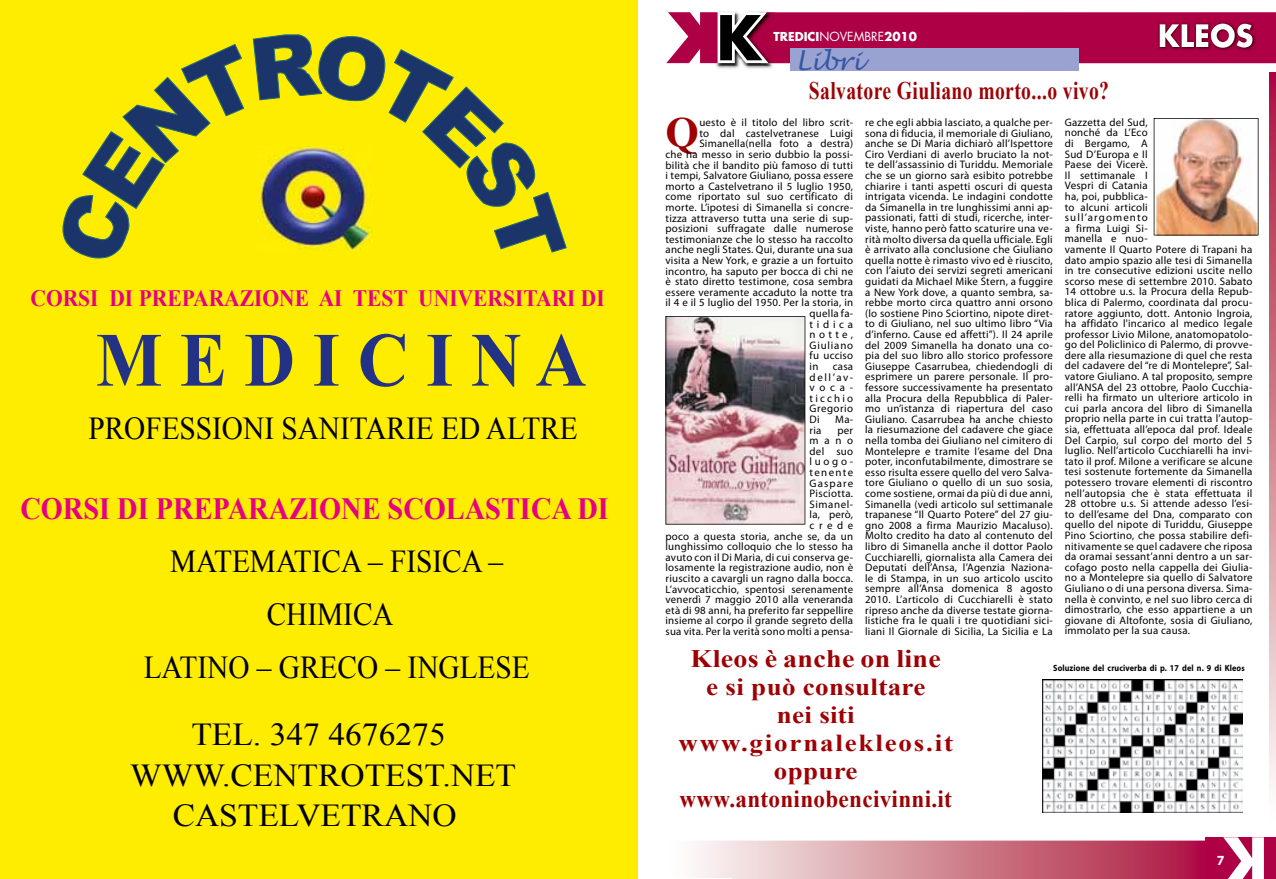
<style>
.page{position:relative;width:1276px;height:879px;background:#fff}
.page>*{position:absolute;margin:0;border:0;box-sizing:border-box;transform-origin:0 0}
.t1{font:700 76.6px "Times New Roman";color:#243285;scale:.92 1}
.t2{font:700 42.9px "Times New Roman";color:#9f0004}
.t3{font:31.9px/53.2px "Times New Roman";color:#000;text-align:center;scale:.92 1}
.t4{font:31.9px/40.4px "Times New Roman";color:#000;text-align:center;scale:1.05 1}
.t5{font:700 30.9px "Times New Roman";color:#e50084;scale:.92 1}
.t6{font:700 25.2px "Times New Roman";letter-spacing:.02em;color:#9f0004;scale:.78 1}
.t7{font:700 25.2px "Times New Roman";letter-spacing:.02em;color:#9f0004;scale:1.11 1}
.t8{font:italic 25px "Lucida Handwriting";color:#3457a5}
.t9{font:700 24.3px/28px "Times New Roman";letter-spacing:.01em;color:#9f0004;text-align:center;scale:1.11 1}
.t10{font:700 23.4px "Times New Roman";color:#e50084;scale:.92 1}
.t11{font:700 14px "Myriad Pro";color:#fff}
.t12{font:700 12px "Futura";color:#fff}
.t13{font:10.9px/10.6px "Myriad Pro";letter-spacing:.02em;color:#000;text-align:justify}
.t14{font:10.9px "Myriad Pro";letter-spacing:.075em;color:#000}
.t15{font:700 9px "Myriad Pro";letter-spacing:.015em;color:#000;scale:.9 1}
.s1{font-weight:400;font-size:12.2px}
.s2{font-size:8.5px}
</style>
<div class="page">
<img style="left:714px;top:11px;width:61px;height:58px">
<div style="left:1205px;top:837px;width:71px;height:42px;background:#ad0045"></div>
<svg style="left:1223px;top:837px;width:41px;height:42px"></svg>
<svg style="left:666px;top:12px;width:610px;height:51px;background:#ab1c55"></svg>
<svg style="left:1269px;top:72px;width:7px;height:716px;background:#d18493"></svg>
<svg style="left:695px;top:840px;width:510px;height:39px;background:#d28695"></svg>
<hr style="left:667px;top:878px;width:65px;height:1px;background:#fffefe">
<div style="left:789px;top:48px;width:289px;height:23px;background:#99a2d1"></div>
<div style="left:0;top:0;width:638px;height:879px;background:#ffed00"></div>
<svg style="left:62px;top:34px;width:505px;height:224px;background:#c6c11a"></svg>
<img style="left:258px;top:147px;width:113px;height:104px">
<img style="left:665px;top:316px;width:140px;height:208px">
<img style="left:1153px;top:118px;width:105px;height:117px">
<img style="left:1042px;top:679px;width:200px;height:133px">
<h3 class="t10" style="left:31px;top:282px;width:626px">CORSI DI PREPARAZIONE AI TEST UNIVERSITARI DI</h3>
<h1 class="t1" style="left:96px;top:307px;width:535px">M E D I C I N A</h1>
<h3 class="t3" style="left:88px;top:401px;width:533px">PROFESSIONI SANITARIE ED ALTRE</h3>
<h3 class="t5" style="left:20px;top:487px;width:641px">CORSI DI PREPARAZIONE SCOLASTICA DI</h3>
<h3 class="t3" style="left:144px;top:534px;width:421px">MATEMATICA – FISICA –<br>CHIMICA<br>LATINO – GRECO – INGLESE</h3>
<h3 class="t4" style="left:130px;top:714px;width:369px">TEL. 347 4676275<br>WWW.CENTROTEST.NET<br>CASTELVETRANO</h3>
<p class="t12" style="left:773px;top:28px;width:145px">TREDICI<span class="s1">NOVEMBRE</span>2010</p>
<h3 class="t8" style="left:795px;top:46px;width:69px">Libri</h3>
<h3 class="t6" style="left:809px;top:73px;width:386px">Salvatore Giuliano morto...o vivo?</h3>
<h2 class="t2" style="left:665px;top:103px;width:35px">Q</h2>
<p class="t13" style="left:699px;top:117px;width:155px">uesto è il titolo del libro scrit-</p>
<p class="t13" style="left:865px;top:117px;width:189px">re che egli abbia lasciato, a qualche per&shy;sona di fiducia, il memoriale di Giuliano, anche se Di Maria dichiarò all’Ispettore Ciro Verdiani di averlo bruciato la not&shy;te dell’assassinio di Turiddu. Memoriale che se un giorno sarà esibito potrebbe chiarire i tanti aspetti oscuri di questa intrigata vicenda. Le indagini condotte da Simanella in tre lunghissimi anni ap&shy;passionati, fatti di studi, ricerche, inter&shy;viste, hanno però fatto scaturire una ve&shy;rità molto diversa da quella ufficiale. Egli è arrivato alla conclusione che Giuliano quella notte è rimasto vivo ed è riuscito, con l’aiuto dei servizi segreti americani guidati da Michael Mike Stern, a fuggire a New York dove, a quanto sembra, sa&shy;rebbe morto circa quattro anni orsono (lo sostiene Pino Sciortino, nipote diret&shy;to di Giuliano, nel suo ultimo libro “Via d’inferno. Cause ed affetti”). Il 24 aprile del 2009 Simanella ha donato una co&shy;pia del suo libro allo storico professore Giuseppe Casarrubea, chiedendogli di esprimere un parere personale. Il pro&shy;fessore successivamente ha presentato alla Procura della Repubblica di Paler&shy;mo un’istanza di riapertura del caso Giuliano. Casarrubea ha anche chiesto la riesumazione del cadavere che giace nella tomba dei Giuliano nel cimitero di Montelepre e tramite l’esame del Dna poter, inconfutabilmente, dimostrare se esso risulta essere quello del vero Salva&shy;tore Giuliano o quello di un suo sosia, come sostiene, ormai da più di due anni, Simanella (vedi articolo sul settimanale trapanese “Il Quarto Potere” del 27 giu&shy;gno 2008 a firma Maurizio Macaluso).<br>Molto credito ha dato al contenuto del libro di Simanella anche il dottor Paolo Cucchiarelli, giornalista alla Camera dei Deputati dell’Ansa, l’Agenzia Naziona&shy;le di Stampa, in un suo articolo uscito sempre all’Ansa domenica 8 agosto 2010. L’articolo di Cucchiarelli è stato ripreso anche da diverse testate giorna&shy;listiche fra le quali i tre quotidiani sici&shy;liani Il Giornale di Sicilia, La Sicilia e La</p>
<p class="t13" style="left:1064px;top:117px;width:189px;text-align:left">Gazzetta del Sud,<br>nonché da L’Eco<br>di Bergamo, A<br>Sud D’Europa e Il<br>Paese dei Vicerè.<br>Il settimanale I<br>Vespri di Catania<br>ha, poi, pubblica-<br>to alcuni articoli<br>sull’argomento<br>a firma Luigi Si-<br>manella e nuo-<br>vamente Il Quarto Potere di Trapani ha dato ampio spazio alle tesi di Simanella in tre consecutive edizioni uscite nello scorso mese di settembre 2010. Sabato 14 ottobre u.s. la Procura della Repub&shy;blica di Palermo, coordinata dal procu&shy;ratore aggiunto, dott. Antonio Ingroia, ha affidato l'incarico al medico legale professor Livio Milone, anatomopatolo&shy;go del Policlinico di Palermo, di provve&shy;dere alla riesumazione di quel che resta del cadavere del “re di Montelepre”, Sal&shy;vatore Giuliano. A tal proposito, sempre all’ANSA del 23 ottobre, Paolo Cucchia&shy;relli ha firmato un ulteriore articolo in cui parla ancora del libro di Simanella proprio nella parte in cui tratta l’autop&shy;sia, effettuata all’epoca dal prof. Ideale Del Carpio, sul corpo del morto del 5 luglio. Nell’articolo Cucchiarelli ha invi&shy;tato il prof. Milone a verificare se alcune tesi sostenute fortemente da Simanella potessero trovare elementi di riscontro nell’autopsia che è stata effettuata il 28 ottobre u.s. Si attende adesso l’esi&shy;to dell’esame del Dna, comparato con quello del nipote di Turiddu, Giuseppe Pino Sciortino, che possa stabilire defi&shy;nitivamente se quel cadavere che riposa da oramai sessant’anni dentro a un sar&shy;cofago posto nella cappella dei Giulia&shy;no a Montelepre sia quello di Salvatore Giuliano o di una persona diversa. Sima&shy;nella è convinto, e nel suo libro cerca di dimostrarlo, che esso appartiene a un giovane di Altofonte, sosia di Giuliano, immolato per la sua causa.</p>
<h3 class="t7" style="left:690px;top:641px;width:227px">Kleos è anche on line</h3>
<p class="t15" style="left:1053px;top:662px;width:214px">Soluzione del cruciverba di p. 17 del n. 9 di Kleo<span class="s2">s</span></p>
<h3 class="t9" style="left:678px;top:672px;width:249px">e si può consultare<br>nei siti www.giornalekleos.it oppure www.antoninobencivinni.it</h3>
<p class="t13" style="left:699px;top:128px;width:155px">to dal castelvetranese Luigi</p>
<p class="t13" style="left:699px;top:138px;width:155px">Simanella(nella foto a destra)</p>
<p class="t13" style="left:665px;top:149px;width:189px">che ha messo in serio dubbio la possi-</p>
<p class="t13" style="left:665px;top:159px;width:189px">bilità che il bandito più famoso di tutti</p>
<p class="t13" style="left:665px;top:170px;width:189px">i tempi, Salvatore Giuliano, possa essere</p>
<p class="t13" style="left:665px;top:181px;width:189px">morto a Castelvetrano il 5 luglio 1950,</p>
<p class="t13" style="left:665px;top:191px;width:189px">come riportato sul suo certificato di</p>
<p class="t13" style="left:665px;top:202px;width:189px">morte. L’ipotesi di Simanella si concre-</p>
<p class="t13" style="left:665px;top:212px;width:189px">tizza attraverso tutta una serie di sup-</p>
<p class="t13" style="left:665px;top:223px;width:189px">posizioni suffragate dalle numerose</p>
<p class="t13" style="left:665px;top:234px;width:189px">testimonianze che lo stesso ha raccolto</p>
<p class="t13" style="left:665px;top:244px;width:189px">anche negli States. Qui, durante una sua</p>
<p class="t13" style="left:665px;top:255px;width:189px">visita a New York, e grazie a un fortuito</p>
<p class="t13" style="left:665px;top:265px;width:189px">incontro, ha saputo per bocca di chi ne</p>
<p class="t13" style="left:665px;top:276px;width:189px">è stato diretto testimone, cosa sembra</p>
<p class="t13" style="left:665px;top:287px;width:189px">essere veramente accaduto la notte tra</p>
<p class="t13" style="left:665px;top:297px;width:189px">il 4 e il 5 luglio del 1950. Per la storia, in</p>
<p class="t13" style="left:809px;top:308px;width:45px">quella fa-</p>
<p class="t13" style="left:809px;top:318px;width:45px">tidica</p>
<p class="t13" style="left:809px;top:329px;width:45px">notte,</p>
<p class="t14" style="left:809px;top:338px;width:45px">Giuliano</p>
<p class="t13" style="left:809px;top:350px;width:45px">fu ucciso</p>
<p class="t13" style="left:809px;top:361px;width:10px">in</p>
<p class="t13" style="left:809px;top:361px;width:45px;text-indent:23px">casa dell’av&shy;voca&shy;ticchio Gregorio Di</p>
<p class="t13" style="left:835px;top:414px;width:19px">Ma-</p>
<p class="t13" style="left:809px;top:424px;width:13px">ria</p>
<p class="t13" style="left:665px;top:424px;width:189px;text-align:right">per<br>mano<br>del suo<br>luogo-<br>tenente<br>Gaspare<br>Pisciotta.<br>Simanel-<br>la, però,<br>crede<br>poco a questa storia, anche se, da un lunghissimo colloquio che lo stesso ha avuto con il Di Maria, di cui conserva ge&shy;losamente la registrazione audio, non è riuscito a cavargli un ragno dalla bocca.<br>L’avvocaticchio, spentosi serenamente venerdì 7 maggio 2010 alla veneranda età di 98 anni, ha preferito far seppellire insieme al corpo il grande segreto della sua vita. Per la verità sono molti a pensa-</p>
<p class="t11" style="left:1216px;top:850px;width:9px">7</p>
</div>
